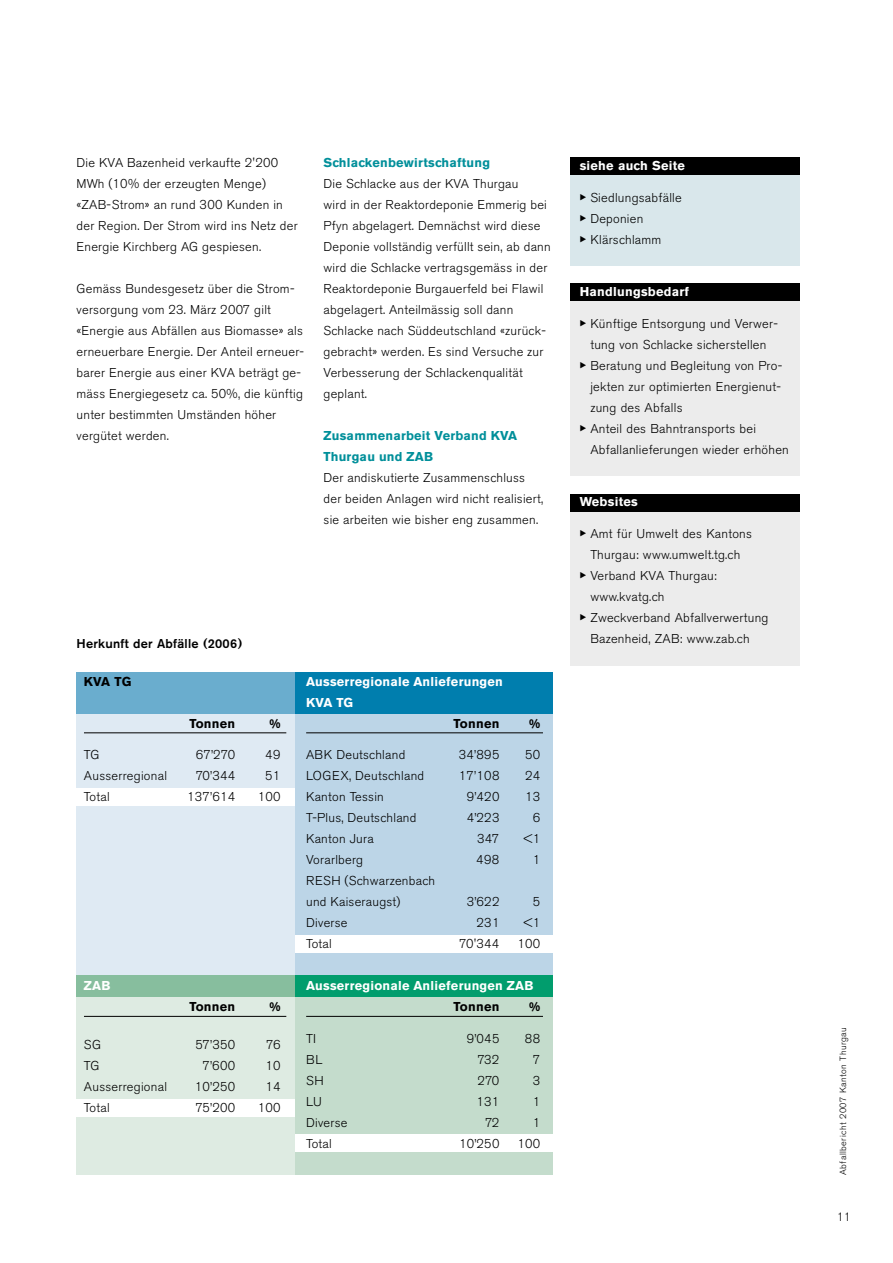
<style>
.page{position:relative;width:893px;height:1263px;background:#fff}
.page>*{position:absolute;margin:0;border:0;box-sizing:border-box;transform-origin:0 0}
.t1{font:300 12.75px/21px "Akzidenz Grotesk BE";letter-spacing:.02em;color:#000}
.t2{font:700 12.75px/21px "Akzidenz Grotesk BE";letter-spacing:.02em;color:#fff}
.t3{font:700 12.75px/21px "Akzidenz Grotesk BE";letter-spacing:.02em;color:#008f9a}
.t4{font:700 12.75px "Akzidenz Grotesk BE";letter-spacing:.02em;color:#000}
.t5{font:500 12.75px "Akzidenz Grotesk BE";letter-spacing:.02em;color:#000}
.t6{font:300 12px "Akzidenz Grotesk BE";color:#000}
.t7{font:300 9px "Akzidenz Grotesk BE";letter-spacing:.05em;color:#000}
</style>
<div class="page">
<div style="left:570px;top:285px;width:229px;height:191px;background:#ececec"></div>
<div style="left:570px;top:284px;width:229px;height:17px;background:#000"></div>
<div style="left:570px;top:496px;width:229px;height:169px;background:#ececec"></div>
<div style="left:570px;top:494px;width:229px;height:17px;background:#000"></div>
<div style="left:570px;top:158px;width:229px;height:108px;background:#d9e7eb"></div>
<div style="left:570px;top:157px;width:229px;height:17px;background:#000"></div>
<div style="left:295px;top:982px;width:258px;height:193px;background:#c4dccc"></div>
<div style="left:77px;top:676px;width:218px;height:304px;background:#dfeaf3"></div>
<div style="left:295px;top:672px;width:258px;height:306px;background:#bcd5e7"></div>
<div style="left:77px;top:991px;width:218px;height:184px;background:#deebe2"></div>
<div style="left:77px;top:789px;width:218px;height:17px;background:#fff"></div>
<div style="left:77px;top:1100px;width:218px;height:17px;background:#fff"></div>
<div style="left:77px;top:672px;width:218px;height:41px;background:#6aadce"></div>
<div style="left:77px;top:975px;width:218px;height:21px;background:#87be9e"></div>
<div style="left:295px;top:936px;width:258px;height:17px;background:#fff"></div>
<div style="left:295px;top:1135px;width:258px;height:17px;background:#fff"></div>
<div style="left:295px;top:672px;width:258px;height:41px;background:#007eae"></div>
<div style="left:295px;top:975px;width:258px;height:21px;background:#019d6d"></div>
<hr style="left:306px;top:732px;width:237px;height:1px;background:#000">
<hr style="left:306px;top:1016px;width:237px;height:1px;background:#000">
<hr style="left:84px;top:732px;width:202px;height:1px;background:#000">
<hr style="left:84px;top:1016px;width:202px;height:1px;background:#000">
<p class="t1" style="left:77px;top:152px;width:223px">Die KVA Bazenheid verkaufte 2'200<br>MWh (10% der erzeugten Menge) «ZAB-Strom» an rund 300 Kunden in der Region. Der Strom wird ins Netz der Energie Kirchberg AG gespiesen.</p>
<p class="t1" style="left:77px;top:278px;width:228px">Gemäss Bundesgesetz über die Strom&shy;versorgung vom 23. März 2007 gilt «Energie aus Abfällen aus Biomasse» als erneuerbare Energie. Der Anteil erneu-er&shy;barer Energie aus einer KVA beträgt ge&shy;mäss Energiegesetz ca. 50%, die künftig unter bestimmten Umständen höher vergütet werden.</p>
<p class="t3" style="left:324px;top:152px;width:168px">Schlackenbewirtschaftung</p>
<p class="t1" style="left:324px;top:173px;width:229px">Die Schlacke aus der KVA Thurgau<br>wird in der Reaktordeponie Emmerig bei Pfyn abgelagert. Demnächst wird diese Deponie vollständig verfüllt sein, ab dann wird die Schlacke vertragsgemäss in der Reaktordeponie Burgauerfeld bei Flawil abgelagert. Anteilmässig soll dann Schlacke nach Süddeutschland «zurück&shy;gebracht» werden. Es sind Versuche zur Verbesserung der Schlackenqualität geplant.</p>
<p class="t3" style="left:324px;top:425px;width:195px">Zusammenarbeit Verband KVA<br>Thurgau und ZAB</p>
<p class="t1" style="left:324px;top:467px;width:221px">Der andiskutierte Zusammenschluss der beiden Anlagen wird nicht realisiert, sie arbeiten wie bisher eng zusammen.</p>
<p class="t5" style="left:77px;top:636px;width:167px">Herkunft der Abfälle (2006)</p>
<p class="t4" style="left:84px;top:674px;width:49px">KVA TG</p>
<p class="t4" style="left:189px;top:716px;width:47px">Tonnen</p>
<p class="t4" style="left:269px;top:716px;width:13px">%</p>
<p class="t1" style="left:84px;top:744px;width:17px">TG</p>
<p class="t1" style="left:196px;top:744px;width:41px">67’270</p>
<p class="t1" style="left:265px;top:744px;width:17px">49</p>
<p class="t1" style="left:84px;top:765px;width:85px">Ausserregional</p>
<p class="t1" style="left:196px;top:765px;width:41px">70’344</p>
<p class="t1" style="left:265px;top:765px;width:17px">51</p>
<p class="t1" style="left:84px;top:786px;width:27px">Total</p>
<p class="t1" style="left:187px;top:786px;width:50px">137’614</p>
<p class="t1" style="left:258px;top:786px;width:24px">100</p>
<p class="t2" style="left:84px;top:975px;width:28px">ZAB</p>
<p class="t4" style="left:189px;top:999px;width:47px">Tonnen</p>
<p class="t4" style="left:269px;top:999px;width:13px">%</p>
<p class="t1" style="left:84px;top:1034px;width:19px">SG</p>
<p class="t1" style="left:195px;top:1034px;width:41px">57’350</p>
<p class="t1" style="left:266px;top:1034px;width:16px">76</p>
<p class="t1" style="left:84px;top:1055px;width:17px">TG</p>
<p class="t1" style="left:202px;top:1055px;width:34px">7’600</p>
<p class="t1" style="left:265px;top:1055px;width:17px">10</p>
<p class="t1" style="left:84px;top:1076px;width:85px">Ausserregional</p>
<p class="t1" style="left:195px;top:1076px;width:42px">10’250</p>
<p class="t1" style="left:265px;top:1076px;width:17px">14</p>
<p class="t1" style="left:84px;top:1097px;width:27px">Total</p>
<p class="t1" style="left:195px;top:1097px;width:41px">75’200</p>
<p class="t1" style="left:258px;top:1097px;width:24px">100</p>
<p class="t2" style="left:306px;top:671px;width:198px">Ausserregionale Anlieferungen<br>KVA TG</p>
<p class="t4" style="left:453px;top:716px;width:47px">Tonnen</p>
<p class="t4" style="left:529px;top:716px;width:13px">%</p>
<p class="t1" style="left:306px;top:744px;width:101px">ABK Deutschland</p>
<p class="t1" style="left:459px;top:744px;width:42px">34’895</p>
<p class="t1" style="left:525px;top:744px;width:17px">50</p>
<p class="t1" style="left:306px;top:765px;width:120px">LOGEX, Deutschland</p>
<p class="t1" style="left:459px;top:765px;width:58px">17’108 2</p>
<p class="t1" style="left:533px;top:765px;width:9px">4</p>
<p class="t1" style="left:306px;top:786px;width:79px">Kanton Tessin</p>
<p class="t1" style="left:467px;top:786px;width:34px">9’420</p>
<p class="t1" style="left:525px;top:786px;width:17px">13</p>
<p class="t1" style="left:306px;top:807px;width:112px">T-Plus, Deutschland</p>
<p class="t1" style="left:467px;top:807px;width:34px">4’223</p>
<p class="t1" style="left:533px;top:807px;width:9px">6</p>
<p class="t1" style="left:306px;top:828px;width:69px">Kanton Jura</p>
<p class="t1" style="left:477px;top:828px;width:24px">347</p>
<p class="t1" style="left:524px;top:828px;width:18px">&lt;1</p>
<p class="t1" style="left:306px;top:849px;width:59px">Vorarlberg</p>
<p class="t1" style="left:476px;top:849px;width:25px">498</p>
<p class="t1" style="left:533px;top:849px;width:9px">1</p>
<p class="t1" style="left:306px;top:870px;width:130px">RESH (Schwarzenbach und Kaiseraugst)</p>
<p class="t1" style="left:467px;top:891px;width:24px">3’622</p>
<p class="t1" style="left:533px;top:891px;width:9px">5</p>
<p class="t1" style="left:306px;top:912px;width:43px">Diverse</p>
<p class="t1" style="left:477px;top:912px;width:24px">231</p>
<p class="t1" style="left:524px;top:912px;width:18px">&lt;1</p>
<p class="t1" style="left:306px;top:933px;width:27px">Total</p>
<p class="t1" style="left:459px;top:933px;width:42px">70'344</p>
<p class="t1" style="left:517px;top:933px;width:24px">100</p>
<p class="t2" style="left:306px;top:975px;width:229px">Ausserregionale Anlieferungen ZAB</p>
<p class="t4" style="left:453px;top:999px;width:47px">Tonnen</p>
<p class="t4" style="left:529px;top:999px;width:13px">%</p>
<p class="t1" style="left:306px;top:1028px;width:12px">TI</p>
<p class="t1" style="left:467px;top:1028px;width:34px">9’045</p>
<p class="t1" style="left:525px;top:1028px;width:17px">88</p>
<p class="t1" style="left:306px;top:1049px;width:18px">BL</p>
<p class="t1" style="left:477px;top:1049px;width:20px">732</p>
<p class="t1" style="left:533px;top:1049px;width:9px">7</p>
<p class="t1" style="left:306px;top:1070px;width:19px">SH</p>
<p class="t1" style="left:477px;top:1070px;width:24px">2 70</p>
<p class="t1" style="left:533px;top:1070px;width:9px">3</p>
<p class="t1" style="left:306px;top:1091px;width:17px">LU</p>
<p class="t1" style="left:477px;top:1091px;width:24px">131</p>
<p class="t1" style="left:533px;top:1091px;width:9px">1</p>
<p class="t1" style="left:306px;top:1112px;width:43px">Diverse</p>
<p class="t1" style="left:485px;top:1112px;width:12px">72</p>
<p class="t1" style="left:533px;top:1112px;width:9px">1</p>
<p class="t1" style="left:306px;top:1133px;width:27px">Total</p>
<p class="t1" style="left:459px;top:1133px;width:42px">10’250</p>
<p class="t1" style="left:517px;top:1133px;width:24px">100</p>
<p class="t2" style="left:580px;top:155px;width:107px">siehe auch Seite</p>
<p class="t1" style="left:580px;top:187px;width:104px">▶ Siedlungsabfälle ▶ Deponien<br>▶ Klärschlamm</p>
<p class="t2" style="left:580px;top:281px;width:111px">Handlungsbedarf</p>
<p class="t1" style="left:580px;top:313px;width:200px">▶ Künftige Entsorgung und Verwer-</p>
<p class="t1" style="left:590px;top:334px;width:178px">tung von Schlacke sicherstellen</p>
<p class="t1" style="left:580px;top:355px;width:204px">▶ Beratung und Begleitung von Pro-</p>
<p class="t1" style="left:590px;top:376px;width:192px">jekten zur optimierten Energienut-</p>
<p class="t1" style="left:590px;top:397px;width:94px">zung des Abfalls</p>
<p class="t1" style="left:580px;top:418px;width:178px">▶ Anteil des Bahntransports bei</p>
<p class="t1" style="left:590px;top:439px;width:200px">Abfallanlieferungen wieder erhöhen</p>
<p class="t2" style="left:580px;top:491px;width:60px">Websites</p>
<p class="t1" style="left:580px;top:523px;width:174px">▶ Amt für Umwelt des Kantons</p>
<p class="t1" style="left:590px;top:544px;width:152px">Thurgau: www.umwelt.tg.ch</p>
<p class="t1" style="left:580px;top:565px;width:139px">▶ Verband KVA Thurgau:</p>
<p class="t1" style="left:590px;top:586px;width:76px">www.kvatg.ch</p>
<p class="t1" style="left:580px;top:607px;width:190px">▶ Zweckverband Abfallverwertung</p>
<p class="t1" style="left:590px;top:628px;width:161px">Bazenheid, ZAB: www.zab.ch</p>
<p class="t7" style="left:838px;top:1175px;width:150px;rotate:-90deg">Abfallbericht 2007 Kanton Thurgau</p>
<p class="t6" style="left:837px;top:1210px;width:15px">11</p>
</div>
